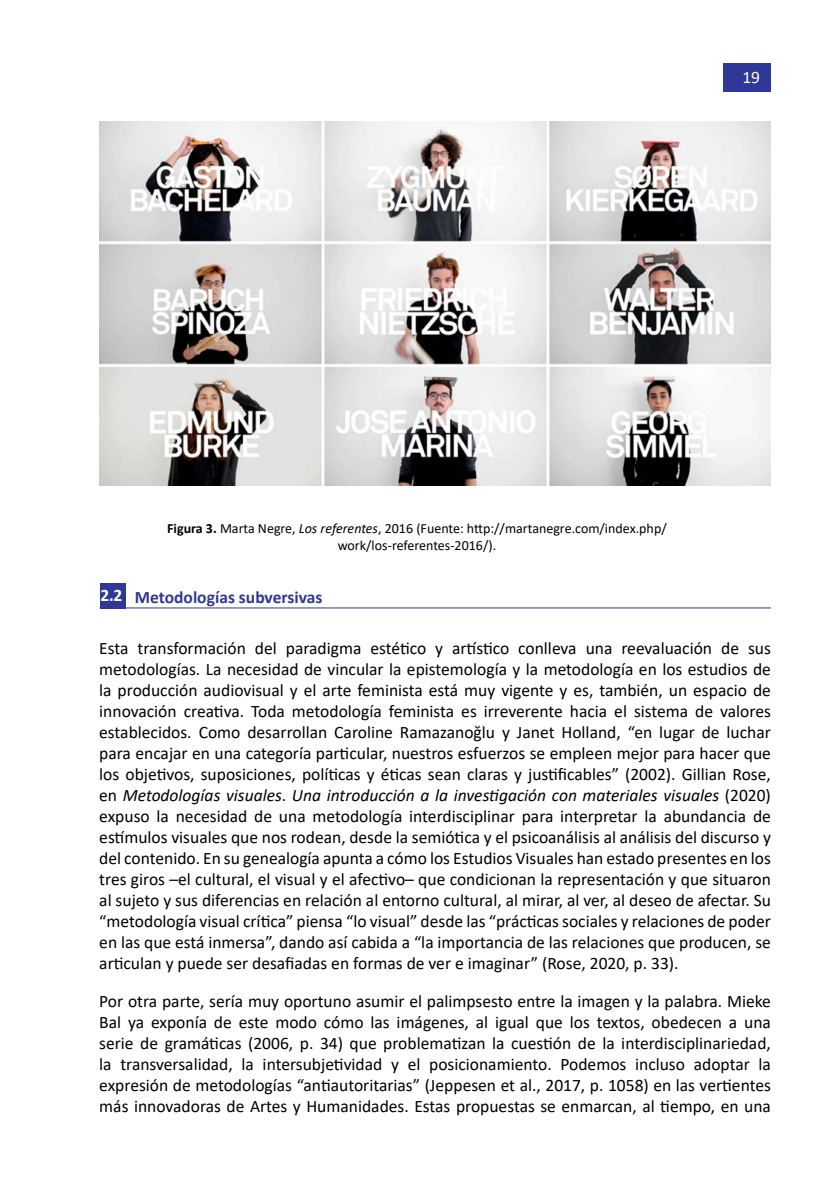
<style>
.page{position:relative;width:834px;height:1191px;background:#fff}
.page>*{position:absolute;margin:0;border:0;box-sizing:border-box;transform-origin:0 0}
.t1{font:17.5px/21px "Calibri";color:#000;text-align:justify}
.t2{font:700 17.5px "Calibri";color:#2f3896}
.t3{font:17.5px "Calibri";color:#fff}
.t4{font:14px/16.8px "Calibri";color:#000;text-align:center}
.s1{font-weight:700}
.s2{font-style:italic}
.s3{color:#fff}
</style>
<div class="page">
<div style="left:723px;top:63px;width:47px;height:29px;background:#2f3896"></div>
<img style="left:99px;top:121px;width:671px;height:364px">
<div style="left:100px;top:582px;width:25px;height:26px;background:#2f3896"></div>
<hr style="left:100px;top:607px;width:670px;height:1px;background:#2f3896">
<p class="t3" style="left:742px;top:65px;width:19px">19</p>
<p class="t4" style="left:167px;top:519px;width:501px"><span class="s1">Figura 3.</span> Marta Negre, <span class="s2">Los referentes</span>, 2016 (Fuente: http://martanegre.com/index.php/ work/los-referentes-2016/).</p>
<p class="t2" style="left:101px;top:585px;width:223px"><span class="s3">2.2</span> Metodologías subversivas</p>
<p class="t1" style="left:99px;top:637px;width:673px">Esta transformación del paradigma estético y artístico conlleva una reevaluación de sus metodologías. La necesidad de vincular la epistemología y la metodología en los estudios de la producción audiovisual y el arte feminista está muy vigente y es, también, un espacio de innovación creativa. Toda metodología feminista es irreverente hacia el sistema de valores establecidos. Como desarrollan Caroline Ramazanoğlu y Janet Holland, “en lugar de luchar para encajar en una categoría particular, nuestros esfuerzos se empleen mejor para hacer que los objetivos, suposiciones, políticas y éticas sean claras y justificables” (2002). Gillian Rose, en <span class="s2">Metodologías visuales</span>. <span class="s2">Una introducción a la investigación con materiales visuales</span> (2020) expuso la necesidad de una metodología interdisciplinar para interpretar la abundancia de estímulos visuales que nos rodean, desde la semiótica y el psicoanálisis al análisis del discurso y del contenido. En su genealogía apunta a cómo los Estudios Visuales han estado presentes en los tres giros –el cultural, el visual y el afectivo– que condicionan la representación y que situaron al sujeto y sus diferencias en relación al entorno cultural, al mirar, al ver, al deseo de afectar. Su “metodología visual crítica” piensa “lo visual” desde las “prácticas sociales y relaciones de poder en las que está inmersa”, dando así cabida a “la importancia de las relaciones que producen, se articulan y puede ser desafiadas en formas de ver e imaginar” (Rose, 2020, p. 33).</p>
<p class="t1" style="left:99px;top:990px;width:673px">Por otra parte, sería muy oportuno asumir el palimpsesto entre la imagen y la palabra. Mieke Bal ya exponía de este modo cómo las imágenes, al igual que los textos, obedecen a una serie de gramáticas (2006, p. 34) que problematizan la cuestión de la interdisciplinariedad, la transversalidad, la intersubjetividad y el posicionamiento. Podemos incluso adoptar la expresión de metodologías “antiautoritarias” (Jeppesen et al., 2017, p. 1058) en las vertientes más innovadoras de Artes y Humanidades. Estas propuestas se enmarcan, al tiempo, en una</p>
</div>
